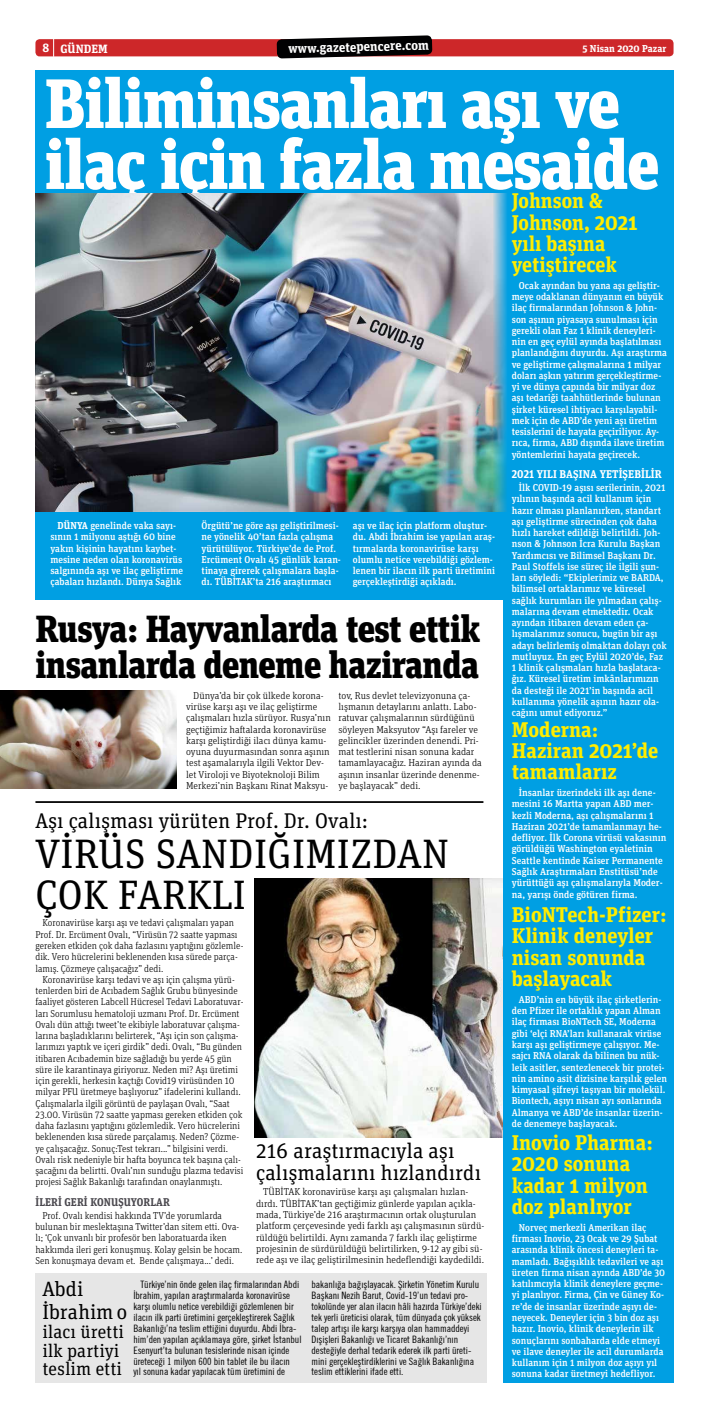
<style>
.page{position:relative;width:709px;height:1418px;background:#fff}
.page>*{position:absolute;margin:0;border:0;box-sizing:border-box;transform-origin:0 0}
.t1{font:900 69.62px/60.9px "Unit Slab Pro";letter-spacing:-.02em;color:#fff;scale:.95 1}
.t2{font:41.06px/41.1px "Unit Slab Pro";letter-spacing:.01em;color:#000}
.t3{font:900 37.75px/35.9px "Unit Slab Pro";letter-spacing:-.02em;color:#000;scale:.95 1}
.t4{font:700 21.25px/21.2px "Unit Slab Pro";color:#ffed00}
.t5{font:21.25px/21.2px "Unit Slab Pro";color:#000}
.t6{font:20.69px/23.2px "Unit Slab Pro";color:#000}
.t7{font:18.31px/18.3px "Unit Slab Pro";color:#000}
.t8{font:700 13.25px "Unit Slab Pro";color:#fff}
.t9{font:700 12px "Unit Slab Pro";color:#fff}
.t10{font:700 11.25px "Unit Slab Pro";letter-spacing:.01em;color:#fff}
.t11{font:700 11.25px "Unit Slab Pro";letter-spacing:.01em;color:#4b494f;scale:.95 1}
.t12{font:500 10px/11.2px "Unit Slab Pro";color:#fff}
.t13{font:300 10px/11.2px "Unit Slab Pro";color:#000;scale:.95 1}
.t14{font:300 10px/11.2px "Unit Slab Pro";color:#000}
.t15{font:10px/10.9px "Trade Gothic Cond";letter-spacing:-.005em;color:#000}
.t16{font:500 10px/11.2px "Unit Slab Pro";color:#fff;scale:.96 1}
.t17{font:700 10px "Unit Slab Pro";color:#fff}
.s1{font-weight:700}
</style>
<div class="page">
<img style="left:254px;top:878px;width:249px;height:259px">
<div style="left:35px;top:71px;width:638px;height:529px;background:#009fe3"></div>
<div style="left:503px;top:71px;width:170px;height:1311px;background:#009fe3"></div>
<div style="left:35px;top:39px;width:638px;height:17px;background:#cd2729;border-radius:4px"></div>
<svg style="left:277px;top:35px;width:155px;height:24px"></svg>
<svg style="left:53px;top:39px;width:1px;height:18px"></svg>
<img style="left:35px;top:194px;width:472px;height:318px">
<img style="left:0;top:690px;width:176px;height:99px">
<hr style="left:35px;top:801px;width:448px;height:2px;background:#000">
<div style="left:35px;top:1273px;width:451px;height:109px;background:#e6e6e6"></div>
<p class="t9" style="left:42px;top:40px;width:67px">8 GÜNDEM</p>
<h3 class="t8" style="left:288px;top:39px;width:142px;rotate:-2deg">www.gazetepencere.com</h3>
<p class="t17" style="left:582px;top:42px;width:85px">5 Nisan 2020 Pazar</p>
<h1 class="t1" style="left:45px;top:68px;width:648px">Biliminsanları aşı ve ilaç için fazla mesaide</h1>
<h3 class="t4" style="left:512px;top:189px;width:127px">Johnson &amp;<br>Johnson, 2021 yılı başına yetiştirecek</h3>
<p class="t12" style="left:512px;top:279px;width:157px;text-indent:7px">Ocak ayından bu yana aşı geliştir&shy;meye odaklanan dünyanın en büyük ilaç firmalarından Johnson &amp; John&shy;son aşının piyasaya sunulması için gerekli olan Faz 1 klinik deneyleri&shy;nin en geç eylül ayında başlatılması planlandığını duyurdu. Aşı araştırma ve geliştirme çalışmalarına 1 milyar doları aşkın yatırım gerçekleştirme&shy;yi ve dünya çapında bir milyar doz aşı tedariği taahhütlerinde bulunan şirket küresel ihtiyacı karşılayabil&shy;mek için de ABD’de yeni aşı üretim tesislerini de hayata geçiriliyor. Ay&shy;rıca, firma, ABD dışında ilave üretim yöntemlerini hayata geçirecek.</p>
<p class="t10" style="left:512px;top:466px;width:152px">2021 YILI BAŞINA YETİŞEBİLİR</p>
<p class="t12" style="left:512px;top:481px;width:156px;text-indent:7px">İlk COVID-19 aşısı serilerinin, 2021 yılının başında acil kullanım için hazır olması planlanırken, standart aşı geliştirme sürecinden çok daha hızlı hareket edildiği belirtildi. Joh&shy;nson &amp; Johnson İcra Kurulu Başkan Yardımcısı ve Bilimsel Başkanı Dr.<br>Paul Stoffels ise süreç ile ilgili şun&shy;ları söyledi: “Ekiplerimiz ve BARDA, bilimsel ortaklarımız ve küresel sağlık kurumları ile yılmadan çalış&shy;malarına devam etmektedir. Ocak ayından itibaren devam eden ça&shy;lışmalarımız sonucu, bugün bir aşı adayı belirlemiş olmaktan dolayı çok mutluyuz. En geç Eylül 2020’de, Faz 1 klinik çalışmaları hızla başlataca&shy;ğız. Küresel üretim imkânlarımızın da desteği ile 2021’in başında acil kullanıma yönelik aşının hazır ola&shy;cağını umut ediyoruz.”</p>
<p class="t12" style="left:50px;top:519px;width:134px;text-indent:7px"><span class="s1">DÜNYA</span> genelinde vaka sayı&shy;sının 1 milyonu aştığı 60 bine yakın kişinin hayatını kaybet&shy;mesine neden olan koronavirüs salgınında aşı ve ilaç geliştirme çabaları hızlandı. Dünya Sağlık</p>
<p class="t12" style="left:202px;top:519px;width:141px">Örgütü’ne göre aşı geliştirilmesi&shy;ne yönelik 40’tan fazla çalışma yürütülüyor. Türkiye’de de Prof.<br>Ercüment Ovalı 45 günlük karan&shy;tinaya girerek çalışmalara başla&shy;dı. TÜBİTAK’ta 216 araştırmacı</p>
<p class="t12" style="left:353px;top:519px;width:144px">aşı ve ilaç için platform oluştur&shy;du. Abdi İbrahim ise yapılan araş&shy;tırmalarda koronavirüse karşı olumlu netice verebildiği gözlem&shy;lenen bir ilacın ilk parti üretimini gerçekleştirdiği açıkladı.</p>
<h3 class="t3" style="left:35px;top:608px;width:470px">Rusya: Hayvanlarda test ettik insanlarda deneme haziranda</h3>
<p class="t14" style="left:186px;top:689px;width:146px;text-indent:7px">Dünya’da bir çok ülkede korona&shy;virüse karşı aşı ve ilaç geliştirme çalışmaları hızla sürüyor. Rusya’nın geçtiğimiz haftalarda koronavirüse karşı geliştirdiği ilacı dünya kamu&shy;oyuna duyurmasından sonra aşının test aşamalarıyla ilgili Vektor Dev&shy;let Viroloji ve Biyoteknoloji Bilim Merkezi’nin Başkanı Rinat Maksyu-</p>
<p class="t14" style="left:338px;top:689px;width:145px">tov, Rus devlet televizyonuna ça&shy;lışmanın detaylarını anlattı. Labo&shy;ratuvar çalışmalarının sürdüğünü söyleyen Maksyutov “Aşı fareler ve gelincikler üzerinden denendi. Pri&shy;mat testlerini nisan sonuna kadar tamamlayacağız. Haziran ayında da aşının insanlar üzerinde denenme&shy;ye başlayacak” dedi.</p>
<h3 class="t4" style="left:512px;top:717px;width:148px">Moderna:<br>Haziran 2021’de tamamlarız</h3>
<p class="t12" style="left:512px;top:786px;width:156px;text-indent:7px">İnsanlar üzerindeki ilk aşı dene&shy;mesini 16 Martta yapan ABD mer&shy;kezli Moderna, aşı çalışmalarını 1<br>Haziran 2021’de tamamlanmayı he&shy;defliyor. İlk Corona virüsü vakasının görüldüğü Washington eyaletinin Seattle kentinde Kaiser Permanente Sağlık Araştırmaları Enstitüsü’nde yürüttüğü aşı çalışmalarıyla Moder&shy;na, yarışı önde götüren firma.</p>
<h3 class="t4" style="left:512px;top:903px;width:156px">BioNTech-Pfizer:<br>Klinik deneyler nisan sonunda başlayacak</h3>
<h3 class="t5" style="left:35px;top:809px;width:334px">Aşı çalışması yürüten Prof. Dr. Ovalı:</h3>
<h2 class="t2" style="left:36px;top:831px;width:415px">VİRÜS SANDIĞIMIZDAN<br>ÇOK FARKLI</h2>
<p class="t13" style="left:35px;top:917px;width:220px;text-indent:7px">Koronavirüse karşı aşı ve tedavi çalışmaları yapan Prof. Dr. Ercüment Ovalı, “Virüsün 72 saatte yapması gereken etkiden çok daha fazlasını yaptığını gözlemle&shy;dik. Vero hücrelerini beklenenden kısa sürede parça&shy;lamış. Çözmeye çalışacağız” dedi.</p>
<p class="t13" style="left:35px;top:973px;width:220px;text-indent:7px">Koronavirüse karşı tedavi ve aşı için çalışma yürü&shy;tenlerden biri de Acıbadem Sağlık Grubu bünyesinde faaliyet gösteren Labcell Hücresel Tedavi Laboratuvar&shy;ları Sorumlusu hematoloji uzmanı Prof. Dr. Ercüment Ovalı dün attığı tweet’te ekibiyle laboratuvar çalışma&shy;larına başladıklarını belirterek, “Aşı için son çalışma&shy;larımızı yaptık ve içeri girdik” dedi. Ovalı, “Bu günden itibaren Acıbademin bize sağladığı bu yerde 45 gün süre ile karantinaya giriyoruz. Neden mi? Aşı üretimi için gerekli, herkesin kaçtığı Covid19 virüsünden 10 milyar PFU üretmeye başlıyoruz” ifadelerini kullandı.<br>Çalışmalarla ilgili görüntü de paylaşan Ovalı, “Saat 23.00. Virüsün 72 saatte yapması gereken etkiden çok daha fazlasını yaptığını gözlemledik. Vero hücrelerini beklenenden kısa sürede parçalamış. Neden? Çözme&shy;ye çalışacağız. Sonuç:Test tekrarı...” bilgisini verdi.<br>Ovalı risk nedeniyle bir hafta boyunca tek başına çalı&shy;şacağını da belirtti. Ovalı’nın sunduğu plazma tedavisi projesi Sağlık Bakanlığı tarafından onaylanmıştı.</p>
<p class="t11" style="left:35px;top:1193px;width:143px">İLERİ GERİ KONUŞUYORLAR</p>
<p class="t13" style="left:35px;top:1209px;width:219px;text-indent:7px">Prof. Ovalı kendisi hakkında TV’de yorumlarda bulunan bir meslektaşına Twitter’dan sitem etti. Ova&shy;lı; ‘Çok unvanlı bir profesör ben laboratuarda iken hakkımda ileri geri konuşmuş. Kolay gelsin be hocam.<br>Sen konuşmaya devam et. Bende çalışmaya...’ dedi.</p>
<p class="t12" style="left:512px;top:993px;width:157px;text-indent:7px">ABD’nin en büyük ilaç şirketlerin&shy;den Pfizer ile ortaklık yapan Alman ilaç firması BioNTech SE, Moderna gibi ‘elçi RNA’ları kullanarak virüse karşı aşı geliştirmeye çalışıyor. Me&shy;sajcı RNA olarak da bilinen bu nük&shy;leik asitler, sentezlenecek bir protei&shy;nin amino asit dizisine karşılık gelen kimyasal şifreyi taşıyan bir molekül.<br>Biontech, aşıyı nisan ayı sonlarında Almanya ve ABD’de insanlar üzerin&shy;de denemeye başlayacak.</p>
<h3 class="t4" style="left:512px;top:1130px;width:143px">Inovio Pharma:<br>2020 sonuna kadar 1 milyon doz planlıyor</h3>
<h3 class="t5" style="left:256px;top:1139px;width:226px">216 araştırmacıyla aşı çalışmalarını hızlandırdı</h3>
<p class="t14" style="left:256px;top:1186px;width:230px;text-indent:7px">TÜBİTAK koronavirüse karşı aşı çalışmaları hızlan&shy;dırdı. TÜBİTAK’tan geçtiğimiz günlerde yapılan açıkla&shy;mada, Türkiye’de 216 araştırmacının ortak oluşturulan platform çerçevesinde yedi farklı aşı çalışmasının sürdü&shy;rüldüğü belirtildi. Aynı zamanda 7 farklı ilaç geliştirme projesinin de sürdürüldüğü belirtilirken, 9-12 ay gibi sü&shy;rede aşı ve ilaç geliştirilmesinin hedeflendiği kaydedildi.</p>
<p class="t16" style="left:512px;top:1221px;width:161px;text-indent:7px">Norveç merkezli Amerikan ilaç firması Inovio, 23 Ocak ve 29 Şubat arasında klinik öncesi deneyleri ta&shy;mamladı. Bağışıklık tedavileri ve aşı üreten firma nisan ayında ABD’de 30 katılımcıyla klinik deneylere geçme&shy;yi planlıyor. Firma, Çin ve Güney Ko&shy;re’de de insanlar üzerinde aşıyı de&shy;neyecek. Deneyler için 3 bin doz aşı hazır. Inovio, klinik deneylerin ilk sonuçlarını sonbaharda elde etmeyi ve ilave deneyler ile acil durumlarda kullanım için 1 milyon doz aşıyı yıl sonuna kadar üretmeyi hedefliyor.</p>
<p class="t15" style="left:133px;top:1278px;width:170px;text-indent:7px">Türkiye’nin önde gelen ilaç firmalarından Abdi İbrahim, yapılan araştırmalarda koronavirüse karşı olumlu netice verebildiği gözlemlenen bir ilacın ilk parti üretimini gerçekleştirerek Sağlık Bakanlığı’na teslim ettiğini duyurdu. Abdi İbra&shy;him’den yapılan açıklamaya göre, şirket İstanbul Esenyurt’ta bulunan tesislerinde nisan içinde üreteceği 1 milyon 600 bin tablet ile bu ilacın<br>yıl sonuna kadar yapılacak tüm üretimini de</p>
<p class="t15" style="left:311px;top:1278px;width:172px">bakanlığa bağışlayacak. Şirketin Yönetim Kurulu Başkanı Nezih Barut, Covid-19’un tedavi pro&shy;tokolünde yer alan ilacın hâli hazırda Türkiye’deki tek yerli üreticisi olarak, tüm dünyada çok yüksek talep artışı ile karşı karşıya olan hammaddeyi Dışişleri Bakanlığı ve Ticaret Bakanlığı’nın desteğiyle derhal tedarik ederek ilk parti üreti&shy;mini gerçekleştirdiklerini ve Sağlık Bakanlığına teslim ettiklerini ifade etti.</p>
<h3 class="t6" style="left:42px;top:1276px;width:86px">Abdi<br>İbrahim o</h3>
<h3 class="t7" style="left:42px;top:1322px;width:83px">ilacı üretti ilk partiyi teslim etti</h3>
</div>
